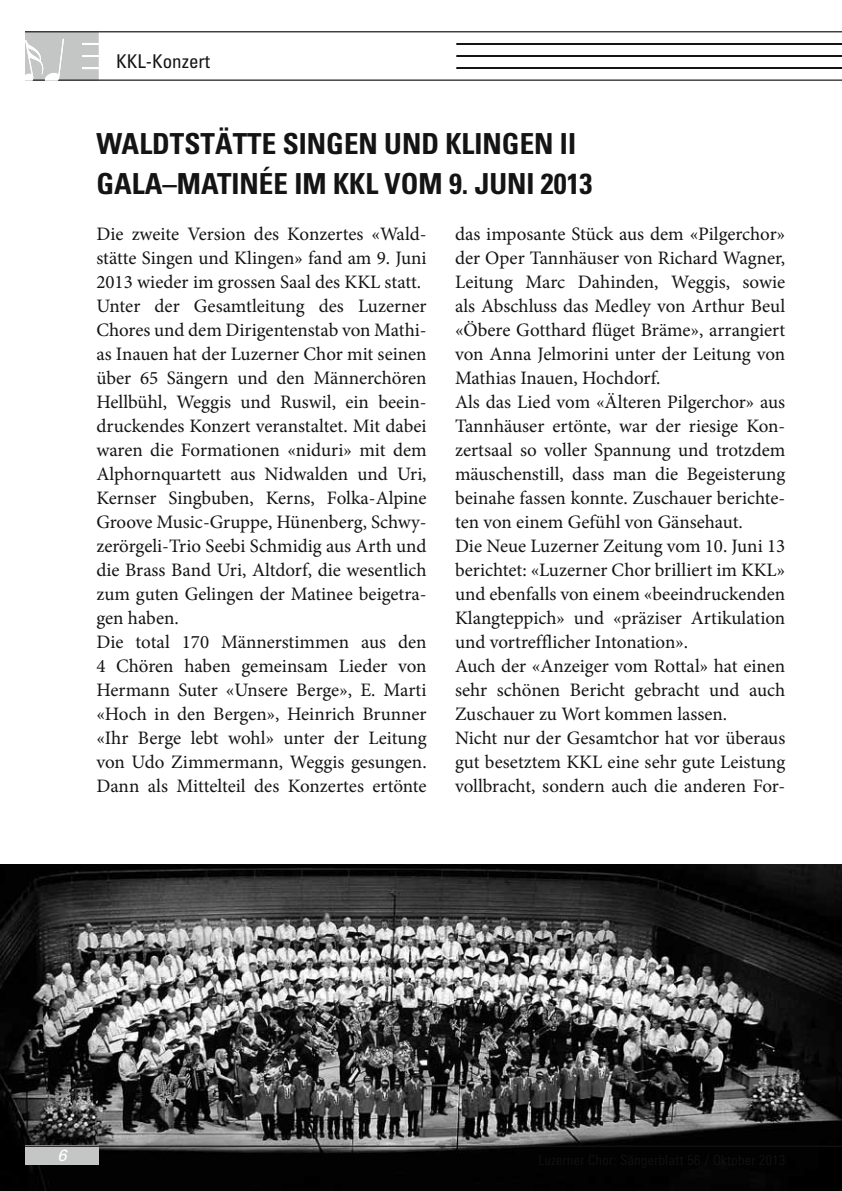
<style>
.page{position:relative;width:842px;height:1191px;background:#fff}
.page>*{position:absolute;margin:0;border:0;box-sizing:border-box;transform-origin:0 0}
.t1{font:700 condensed 29px "Univers";color:#141414}
.t2{font:19px/24px "Minion Pro";color:#141414}
.t3{font:condensed 19px "Univers";color:#141414}
.t4{font:italic 16.4px "Univers";color:#fff}
</style>
<div class="page">
<img style="left:0;top:864px;width:842px;height:327px">
<hr style="left:26px;top:80px;width:816px;height:1px;background:#141414">
<svg style="left:26px;top:32px;width:73px;height:49px;background:#c7c8c8"></svg>
<hr style="left:456px;top:43px;width:386px;height:2px;background:#141414">
<hr style="left:26px;top:31px;width:816px;height:1px;background:#141414">
<hr style="left:456px;top:55px;width:386px;height:2px;background:#141414">
<hr style="left:456px;top:67px;width:386px;height:2px;background:#141414">
<div style="left:26px;top:1145px;width:73px;height:20px;background:#c4c5c5"></div>
<hr style="left:26px;top:1145px;width:816px;height:1px;background:#141414">
<p class="t3" style="left:116px;top:50px;width:95px">KKL-Konzert</p>
<h1 class="t1" style="left:96px;top:125px;width:307px">WALDTSTÄTTE SIN GEN UND</h1>
<h1 class="t1" style="left:445px;top:125px;width:132px">KLINGEN II</h1>
<h1 class="t1" style="left:96px;top:165px;width:18px">GALA</h1>
<h1 class="t1" style="left:162px;top:165px;width:342px">–MATIN ÉE IM KKL VO M 9. JUNI</h1>
<h1 class="t1" style="left:541px;top:165px;width:53px">2013</h1>
<p class="t2" style="left:96px;top:222px;width:332px">Die zweite Version des Konzertes «Wald&shy;stätte Singen und Klingen» fand am 9. Juni 2013 wieder im grossen Saal des KKL statt.<br>Unter der Gesamtleitung des Luzerner Chores und dem Dirigentenstab von Mathi&shy;as Inauen hat der Luzerner Chor mit seinen über 65 Sängern und den Männerchören Hellbühl, Weggis und Ruswil, ein beein&shy;druckendes Konzert veranstaltet. Mit dabei waren die Formationen «niduri» mit dem Alphornquartett aus Nidwalden und Uri, Kernser Singbuben, Kerns, Folka-Alpine Groove Music-Gruppe, Hünenberg, Schwy&shy;zerörgeli-Trio Seebi Schmidig aus Arth und die Brass Band Uri, Altdorf, die wesentlich zum guten Gelingen der Matinee beigetra&shy;gen haben.<br>Die total 170 Männerstimmen aus den 4 Chören haben gemeinsam Lieder von Hermann Suter «Unsere Berge», E. Marti «Hoch in den Bergen», Heinrich Brunner «Ihr Berge lebt wohl» unter der Leitung von Udo Zimmermann, Weggis gesungen.<br>Dann als Mittelteil des Konzertes ertönte</p>
<p class="t2" style="left:455px;top:222px;width:332px">das imposante Stück aus dem «Pilgerchor» der Oper Tannhäuser von Richard Wagner, Leitung Marc Dahinden, Weggis, sowie als Abschluss das Medley von Arthur Beul «Öbere Gotthard flüget Bräme», arrangiert von Anna Jelmorini unter der Leitung von Mathias Inauen, Hochdorf.<br>Als das Lied vom «Älteren Pilgerchor» aus Tannhäuser ertönte, war der riesige Kon&shy;zertsaal so voller Spannung und trotzdem mäuschenstill, dass man die Begeisterung beinahe fassen konnte. Zuschauer berichte&shy;ten von einem Gefühl von Gänsehaut.<br>Die Neue Luzerner Zeitung vom 10. Juni 13 berichtet: «Luzerner Chor brilliert im KKL» und ebenfalls von einem «beeindruckenden Klangteppich» und «präziser Artikulation und vortrefflicher Intonation».<br>Auch der «Anzeiger vom Rottal» hat einen sehr schönen Bericht gebracht und auch Zuschauer zu Wort kommen lassen.<br>Nicht nur der Gesamtchor hat vor überaus gut besetztem KKL eine sehr gute Leistung vollbracht, sondern auch die anderen For-</p>
<p class="t4" style="left:58px;top:1145px;width:11px">6</p>
</div>
